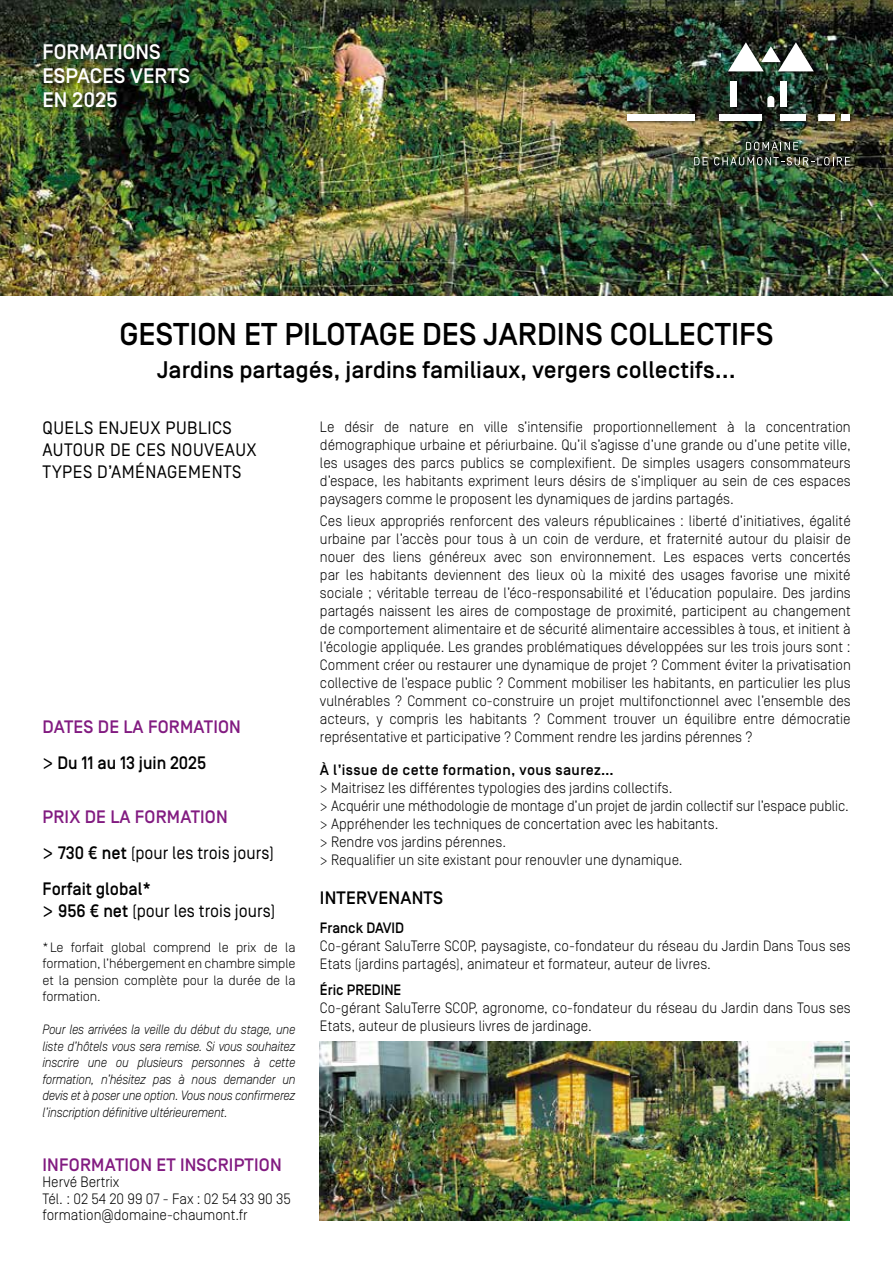
<style>
.page{position:relative;width:893px;height:1263px;background:#fff}
.page>*{position:absolute;margin:0;border:0;box-sizing:border-box;transform-origin:0 0}
.t1{font:500 31.5px "Simplon BP";color:#000}
.t2{font:500 24px "Simplon BP";color:#000}
.t3{font:500 21px/24px "Simplon BP";color:#fff}
.t4{font:500 18px/36px "Simplon BP";letter-spacing:.01em;color:#821b81}
.t5{font:18px/21.6px "Simplon BP Regular";letter-spacing:.025em;color:#000}
.t6{font:18px "Simplon BP Regular";color:#000;scale:.95 1}
.t7{font:500 18px "Simplon BP";letter-spacing:.005em;color:#000;scale:.95 1}
.t8{font:500 18px "Simplon BP";letter-spacing:.005em;color:#000}
.t9{font:300 15px/18px "Simplon BP";color:#000;scale:.95 1}
.t10{font:500 15px "Simplon BP";letter-spacing:.025em;color:#000}
.t11{font:500 15px "Simplon BP";color:#000;scale:.95 1}
.t12{font:italic 300 13.5px/16.5px "Simplon BP";letter-spacing:-.02em;color:#000;text-align:justify;scale:.91 1}
.t13{font:300 13.5px/16.5px "Simplon BP";letter-spacing:-.01em;color:#000;text-align:justify}
.s1{font-family:"Simplon BP Regular";font-weight:400;font-size:21px;color:#000}
.s2{color:#000}
.s3{font-size:21px}
.s4{font-family:"Simplon BP";font-weight:500}
</style>
<div class="page">
<img style="left:0;top:0;width:893px;height:296px">
<div style="left:626px;top:42px;width:227px;height:127px;background:#000;opacity:.5"></div>
<svg style="left:728px;top:42px;width:86px;height:29px"></svg>
<div style="left:627px;top:114px;width:67px;height:7px;background:#fff"></div>
<div style="left:780px;top:82px;width:7px;height:25px;background:#fff"></div>
<div style="left:780px;top:114px;width:26px;height:7px;background:#fff"></div>
<div style="left:841px;top:114px;width:9px;height:7px;background:#fff"></div>
<svg style="left:818px;top:114px;width:17px;height:7px"></svg>
<div style="left:719px;top:114px;width:42px;height:7px;background:#fff"></div>
<div style="left:730px;top:82px;width:7px;height:25px;background:#fff"></div>
<svg style="left:767px;top:96px;width:7px;height:11px"></svg>
<svg style="left:746px;top:142px;width:52px;height:8px"></svg>
<svg style="left:694px;top:157px;width:13px;height:8px"></svg>
<svg style="left:714px;top:157px;width:136px;height:8px"></svg>
<div style="left:42px;top:43px;width:154px;height:72px;background:#000;opacity:.75"></div>
<img style="left:320px;top:1041px;width:530px;height:179px">
<h3 class="t3" style="left:43px;top:40px;width:149px">FORMATIONS<br>ESPACES VERTS<br>EN 2025</h3>
<h1 class="t1" style="left:119px;top:316px;width:655px">GESTION ET PILOTAGE DES JARDINS COLLECTIFS</h1>
<h2 class="t2" style="left:157px;top:356px;width:580px">Jardins partagés, jardins familiaux, vergers collectifs...</h2>
<p class="t5" style="left:43px;top:417px;width:216px">QUELS ENJEUX PUBLICS<br>AUTOUR DE CES NOUVEAUX<br>TYPES D’AMÉNAGEMENTS</p>
<p class="t4" style="left:43px;top:709px;width:200px">DATES DE LA FORMATION <span class="s1">&gt;</span> <span class="s2">Du 11 au 13 juin 2025</span></p>
<p class="t4" style="left:43px;top:799px;width:187px">PRIX DE LA FORMATION</p>
<p class="t6" style="left:43px;top:842px;width:245px"><span class="s3">&gt;</span> <span class="s4">730 € net</span> (pour les trois jours)</p>
<p class="t7" style="left:43px;top:879px;width:116px">Forfait global*</p>
<p class="t6" style="left:43px;top:901px;width:247px"><span class="s3">&gt;</span> <span class="s4">956 € net</span> (pour les trois jours)</p>
<p class="t13" style="left:43px;top:939px;width:255px">*Le forfait global comprend le prix de la formation, l’hébergement en chambre simple et la pension complète pour la durée de la formation.</p>
<p class="t12" style="left:43px;top:1021px;width:280px">Pour les arrivées la veille du début du stage, une liste d’hôtels vous sera remise. Si vous souhaitez inscrire une ou plusieurs personnes à cette formation, n’hésitez pas à nous demander un devis et à poser une option. Vous nous confirmerez l’inscription définitive ultérieurement.</p>
<p class="t4" style="left:43px;top:1147px;width:241px">INFORMATION ET INSCRIPTION</p>
<p class="t9" style="left:43px;top:1174px;width:263px;line-height:16.5px">Hervé Bertrix<br>Tél. : 02 54 20 99 07 - Fax : 02 54 33 90 35 formation@domaine-chaumont.fr</p>
<p class="t9" style="left:320px;top:418px;width:560px;text-align:justify">Le désir de nature en ville s’intensifie proportionnellement à la concentration démographique urbaine et périurbaine. Qu’il s’agisse d’une grande ou d’une petite ville, les usages des parcs publics se complexifient. De simples usagers consommateurs d’espace, les habitants expriment leurs désirs de s’impliquer au sein de ces espaces paysagers comme le proposent les dynamiques de jardins partagés.</p>
<p class="t9" style="left:320px;top:512px;width:560px;text-align:justify">Ces lieux appropriés renforcent des valeurs républicaines : liberté d’initiatives, égalité urbaine par l’accès pour tous à un coin de verdure, et fraternité autour du plaisir de nouer des liens généreux avec son environnement. Les espaces verts concertés par les habitants deviennent des lieux où la mixité des usages favorise une mixité sociale ; véritable terreau de l’éco-responsabilité et l’éducation populaire. Des jardins partagés naissent les aires de compostage de proximité, participent au changement de comportement alimentaire et de sécurité alimentaire accessibles à tous, et initient à l’écologie appliquée. Les grandes problématiques développées sur les trois jours sont :<br>Comment créer ou restaurer une dynamique de projet ? Comment éviter la privatisation collective de l’espace public ? Comment mobiliser les habitants, en particulier les plus vulnérables ? Comment co-construire un projet multifonctionnel avec l’ensemble des acteurs, y compris les habitants ? Comment trouver un équilibre entre démocratie représentative et participative ? Comment rendre les jardins pérennes ?</p>
<p class="t10" style="left:320px;top:761px;width:295px">À l’issue de cette formation, vous saurez…</p>
<p class="t9" style="left:320px;top:778px;width:558px">&gt; Maitrisez les différentes typologies des jardins collectifs.<br>&gt; Acquérir une méthodologie de montage d’un projet de jardin collectif sur l’espace public. &gt; Appréhender les techniques de concertation avec les habitants.<br>&gt; Rendre vos jardins pérennes.<br>&gt; Requalifier un site existant pour renouvler une dynamique.</p>
<p class="t8" style="left:320px;top:887px;width:125px">INTERVENANTS</p>
<p class="t11" style="left:320px;top:919px;width:90px">Franck DAVID</p>
<p class="t9" style="left:320px;top:936px;width:560px">Co-gérant SaluTerre SCOP, paysagiste, co-fondateur du réseau du Jardin Dans Tous ses<br>Etats (jardins partagés), animateur et formateur, auteur de livres.</p>
<p class="t11" style="left:320px;top:981px;width:87px">Éric PREDINE</p>
<p class="t9" style="left:320px;top:999px;width:560px">Co-gérant SaluTerre SCOP, agronome, co-fondateur du réseau du Jardin dans Tous ses<br>Etats, auteur de plusieurs livres de jardinage.</p>
</div>
